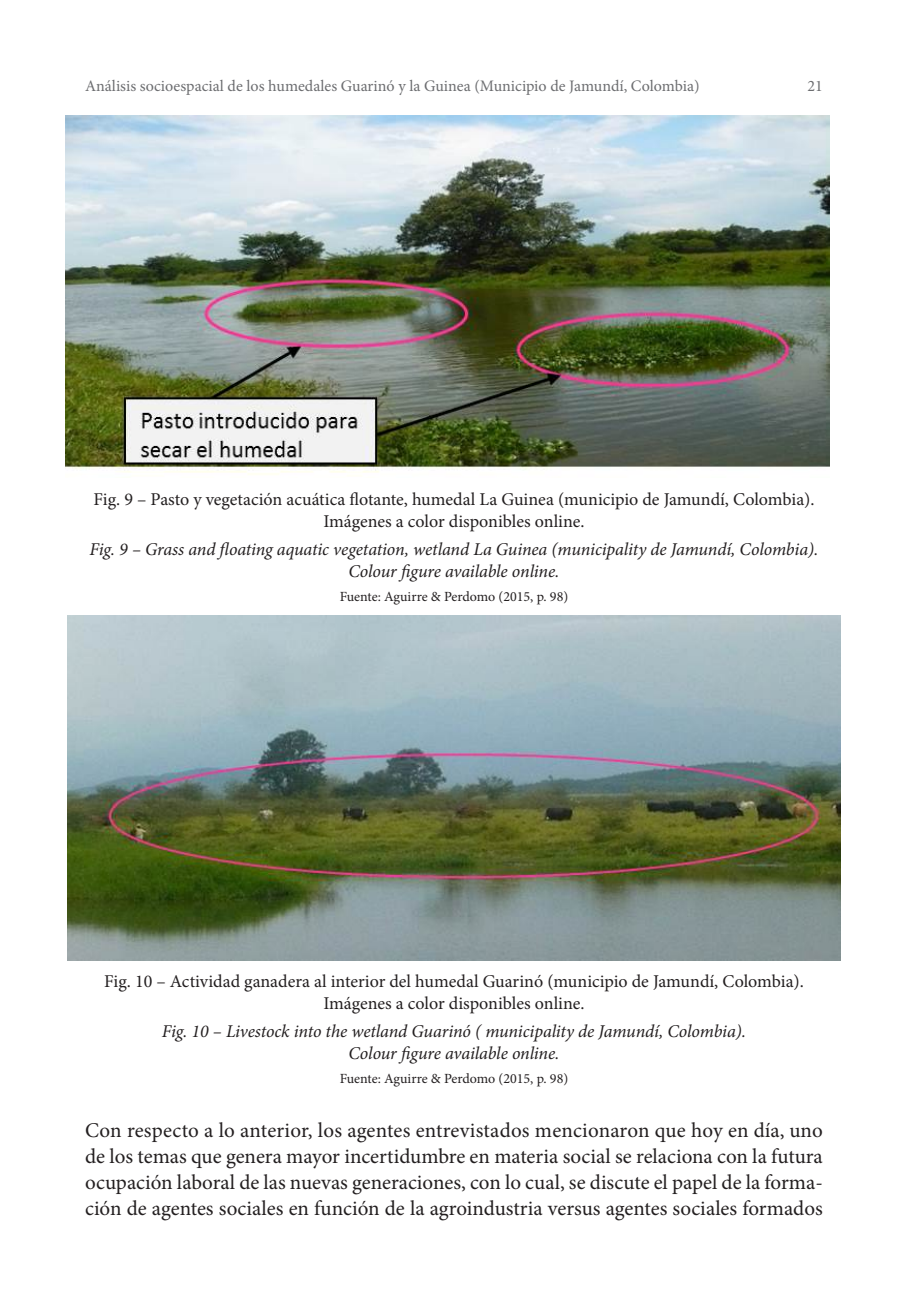
<style>
.page{position:relative;width:908px;height:1304px;background:#fff}
.page>*{position:absolute;margin:0;border:0;box-sizing:border-box;transform-origin:0 0}
.t1{font:21px/25.8px "Minion Pro";color:#231f20;text-align:justify}
.t2{font:18px/22px "Minion Pro";letter-spacing:-.01em;color:#231f20;text-align:center}
.t3{font:italic 18px/22px "Minion Pro";letter-spacing:-.005em;color:#231f20;text-align:center}
.t4{font:16px "Minion Pro";letter-spacing:-.015em;color:#6c6d70}
.t5{font:14px "Minion Pro";color:#231f20}
</style>
<div class="page">
<img style="left:65px;top:115px;width:764px;height:360px">
<img style="left:67px;top:615px;width:773px;height:345px">
<p class="t4" style="left:85px;top:75px;width:616px">Análisis socioespacial de los humedales Guarinó y la Guinea (Municipio de Jamundí, Colombia)</p>
<p class="t4" style="left:807px;top:75px;width:17px">21</p>
<p class="t2" style="left:93px;top:489px;width:722px">Fig. 9 – Pasto y vegetación acuática flotante, humedal La Guinea (municipio de Jamundí, Colombia).<br>Imágenes a color disponibles online.</p>
<p class="t3" style="left:89px;top:538px;width:730px">Fig. 9 – Grass and floating aquatic vegetation, wetland La Guinea (municipality de Jamundí, Colombia).<br>Colour figure available online.</p>
<p class="t5" style="left:339px;top:587px;width:230px">Fuente: Aguirre &amp; Perdomo (2015, p. 98)</p>
<p class="t2" style="left:104px;top:970px;width:701px">Fig. 10 – Actividad ganadera al interior del humedal Guarinó (municipio de Jamundí, Colombia).<br>Imágenes a color disponibles online.</p>
<p class="t3" style="left:162px;top:1020px;width:585px">Fig. 10 – Livestock into the wetland Guarinó ( municipality de Jamundí, Colombia).<br>Colour figure available online.</p>
<p class="t5" style="left:339px;top:1069px;width:230px">Fuente: Aguirre &amp; Perdomo (2015, p. 98)</p>
<p class="t1" style="left:85px;top:1118px;width:739px">Con respecto a lo anterior, los agentes entrevistados mencionaron que hoy en día, uno de los temas que genera mayor incertidumbre en materia social se relaciona con la futura ocupación laboral de las nuevas generaciones, con lo cual, se discute el papel de la forma‑ ción de agentes sociales en función de la agroindustria versus agentes sociales formados</p>
</div>
